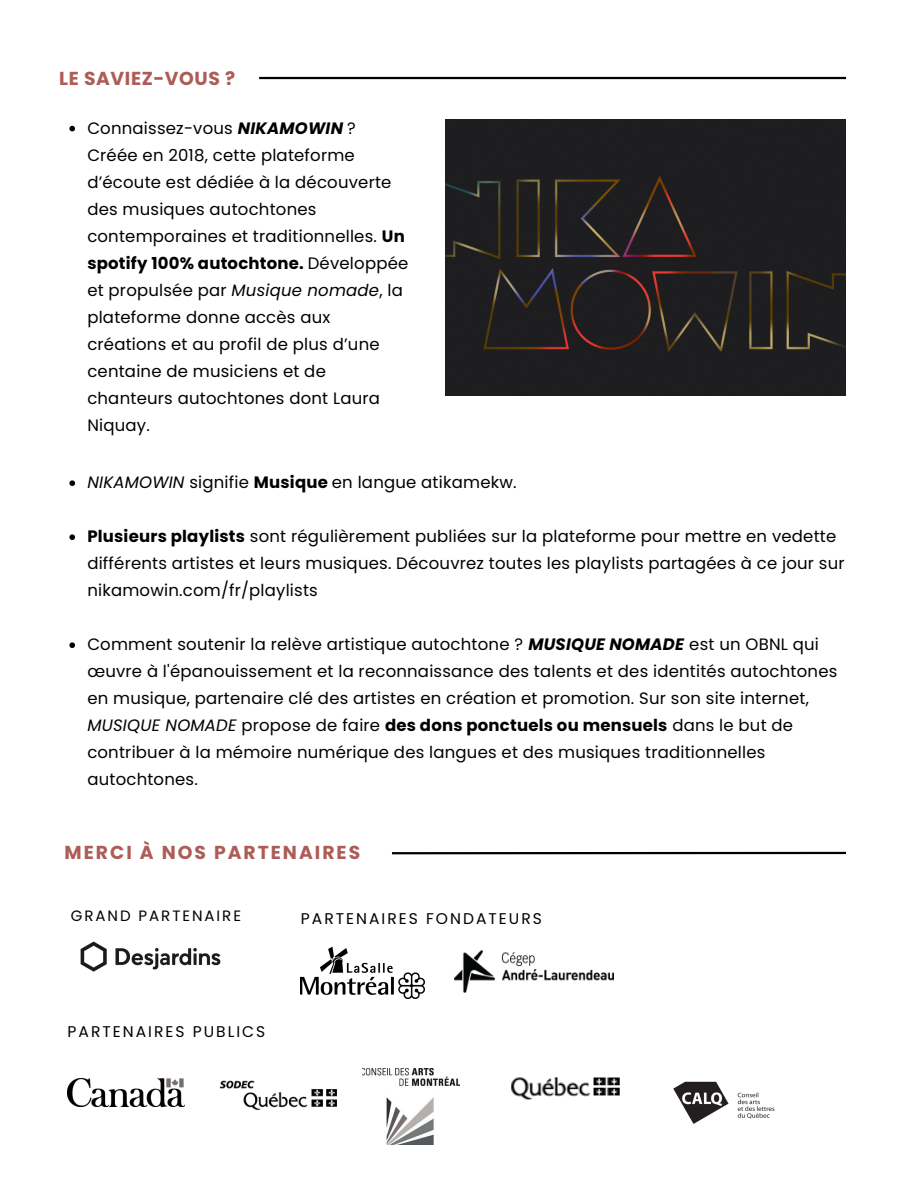
<style>
.page{position:relative;width:918px;height:1188px;background:#fff}
.page>*{position:absolute;margin:0;border:0;box-sizing:border-box;transform-origin:0 0}
.t1{font:700 18.75px "Poppins";letter-spacing:.105em;color:#ad5c57}
.t2{font:700 18.75px "Poppins";letter-spacing:.03em;color:#ad5c57}
.t3{font:16.5px/27px "Poppins";letter-spacing:.015em;color:#000}
.t4{font:15.45px "Poppins";letter-spacing:.13em;color:#000}
.t5{font:15px "Poppins";letter-spacing:.13em;color:#000}
.s1{font-weight:700;font-style:italic}
.s2{font-weight:700}
.s3{font-style:italic}
</style>
<div class="page">
<hr style="left:392px;top:852px;width:454px;height:2px;background:#000">
<img style="left:80px;top:941px;width:141px;height:31px">
<img style="left:301px;top:946px;width:124px;height:52px">
<img style="left:455px;top:950px;width:159px;height:43px">
<img style="left:363px;top:1069px;width:96px;height:75px">
<img style="left:673px;top:1081px;width:102px;height:43px">
<img style="left:219px;top:1080px;width:118px;height:31px">
<img style="left:68px;top:1079px;width:117px;height:28px">
<img style="left:511px;top:1077px;width:109px;height:23px">
<div style="left:445px;top:120px;width:401px;height:275px;background:#1e1e20"></div>
<hr style="left:259px;top:77px;width:587px;height:2px;background:#000">
<svg style="left:69px;top:126px;width:6px;height:5px"></svg>
<svg style="left:69px;top:480px;width:6px;height:6px"></svg>
<svg style="left:69px;top:534px;width:6px;height:6px"></svg>
<svg style="left:69px;top:642px;width:6px;height:6px"></svg>
<p class="t2" style="left:59px;top:65px;width:177px">LE SAVIEZ-VOUS ?</p>
<p class="t3" style="left:87px;top:114px;width:323px">Connaissez-vous <span class="s1">NIKAMOWIN</span> ?<br>Créée en 2018, cette plateforme d’écoute est dédiée à la découverte des musiques autochtones contemporaines et traditionnelles. <span class="s2">Un spotify 100% autochtone.</span> Développée et propulsée par <span class="s3">Musique nomade</span>, la plateforme donne accès aux créations et au profil de plus d’une centaine de musiciens et de chanteurs autochtones dont Laura<br>Niquay.</p>
<p class="t3" style="left:87px;top:469px;width:431px"><span class="s3">NIKAMOWIN</span> signifie <span class="s2">Musique</span> en langue atikamekw.</p>
<p class="t3" style="left:87px;top:523px;width:759px"><span class="s2">Plusieurs playlists</span> sont régulièrement publiées sur la plateforme pour mettre en vedette différents artistes et leurs musiques. Découvrez toutes les playlists partagées à ce jour sur nikamowin.com/fr/playlists</p>
<p class="t3" style="left:87px;top:631px;width:752px">Comment soutenir la relève artistique autochtone ? <span class="s1">MUSIQUE NOMADE</span> est un OBNL qui œuvre à l'épanouissement et la reconnaissance des talents et des identités autochtones en musique, partenaire clé des artistes en création et promotion. Sur son site internet, <span class="s3">MUSIQUE NOMADE</span> propose de faire <span class="s2">des dons ponctuels ou mensuels</span> dans le but de contribuer à la mémoire numérique des langues et des musiques traditionnelles autochtones.</p>
<p class="t1" style="left:65px;top:839px;width:297px">MERCI À NOS PARTENAIRES</p>
<p class="t5" style="left:71px;top:905px;width:172px">GRAND PARTENAIRE</p>
<p class="t4" style="left:301px;top:908px;width:243px">PARTENAIRES FONDATEURS</p>
<p class="t4" style="left:68px;top:1021px;width:199px">PARTENAIRES PUBLICS</p>
</div>
